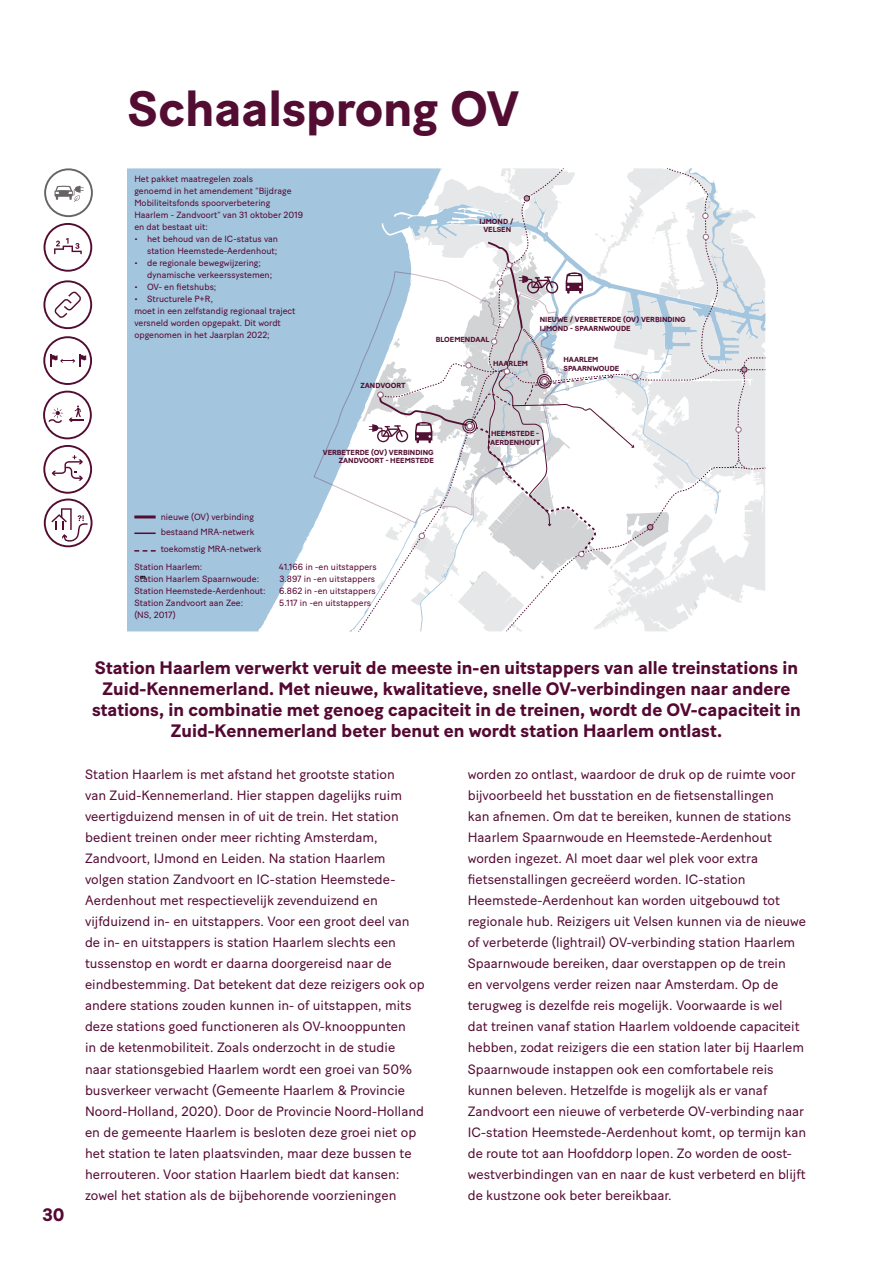
<style>
.page{position:relative;width:893px;height:1263px;background:#fff}
.page>*{position:absolute;margin:0;border:0;box-sizing:border-box;transform-origin:0 0}
.t1{font:700 49.5px "Baton Turbo";color:#540d32}
.t2{font:700 18px/21px "Baton Turbo";color:#540932;text-align:center}
.t3{font:13.5px/21px "Baton Turbo";color:#540932}
.t4{font:9px/12px "Baton Turbo";color:#560331}
.t5{font:700 7.35px/8.9px "Baton Turbo";color:#530e32}
.t6{font:700 6.45px "Baton Turbo";color:#000}
</style>
<div class="page">
<svg style="left:128px;top:168px;width:230px;height:463px;background:#abcae0"></svg>
<svg style="left:314px;top:271px;width:44px;height:252px"></svg>
<svg style="left:358px;top:168px;width:408px;height:463px"></svg>
<hr style="left:134px;top:515px;width:22px;height:3px;background:#540d32">
<hr style="left:134px;top:532px;width:22px;height:2px;background:#540d32">
<svg style="left:134px;top:550px;width:22px;height:2px"></svg>
<svg style="left:44px;top:168px;width:49px;height:49px"></svg>
<svg style="left:44px;top:223px;width:48px;height:49px"></svg>
<svg style="left:43px;top:280px;width:49px;height:49px"></svg>
<svg style="left:43px;top:336px;width:49px;height:49px"></svg>
<svg style="left:43px;top:391px;width:49px;height:48px"></svg>
<svg style="left:43px;top:445px;width:50px;height:102px"></svg>
<h2 class="t2" style="left:43px;top:1203px;width:24px">30</h2>
<h1 class="t1" style="left:128px;top:71px;width:393px">Schaalsprong OV</h1>
<p class="t4" style="left:134px;top:172px;width:170px">Het pakket maatregelen zoals<br>genoemd in het amendement “Bijdrage<br>Mobiliteitsfonds spoorverbetering<br>Haarlem - Zandvoort” van 31 oktober 2019 en dat bestaat uit:</p>
<p class="t4" style="left:134px;top:232px;width:145px;text-align:right">• het behoud van de IC-status van station Heemstede-Aerdenhout;</p>
<p class="t4" style="left:147px;top:256px;width:127px;text-indent:-13px">• de regionale bewegwijzering; dynamische verkeerssystemen;</p>
<p class="t4" style="left:134px;top:279px;width:84px">• OV- en fietshubs;</p>
<p class="t4" style="left:134px;top:291px;width:163px">• Structurele P+R,<br>moet in een zelfstandig regionaal traject versneld worden opgepakt. Dit wordt opgenomen in het Jaarplan 2022;</p>
<p class="t5" style="left:480px;top:216px;width:35px;text-align:center">IJMOND /<br>VELSEN</p>
<p class="t5" style="left:361px;top:380px;width:47px">ZANDVOORT</p>
<p class="t5" style="left:436px;top:335px;width:55px">BLOEMENDAAL</p>
<p class="t5" style="left:493px;top:358px;width:36px">HAARLEM</p>
<p class="t5" style="left:540px;top:314px;width:147px">NIEUWE / VERBETERDE (OV) VERBINDING<br>IJMOND - SPAARNWOUDE</p>
<p class="t5" style="left:563px;top:355px;width:57px">HAARLEM<br>SPAARNWOUDE</p>
<p class="t4" style="left:161px;top:509px;width:95px;line-height:14.5px">nieuwe (OV) verbinding bestaand MRA-netwerk</p>
<p class="t4" style="left:161px;top:542px;width:102px">toekomstig MRA-netwerk</p>
<p class="t5" style="left:323px;top:447px;width:112px;text-align:right">VERBETERDE (OV) VERBINDING<br>ZANDVOORT - HEEMSTEDE</p>
<p class="t4" style="left:134px;top:560px;width:70px">Station Haarlem:</p>
<p class="t4" style="left:279px;top:560px;width:99px">41.166 in -en uitstappers</p>
<p class="t4" style="left:134px;top:572px;width:126px">Station Haarlem Spaarnwoude:</p>
<p class="t4" style="left:279px;top:572px;width:97px">3.897 in -en uitstappers</p>
<p class="t4" style="left:134px;top:584px;width:133px">Station Heemstede-Aerdenhout:</p>
<p class="t4" style="left:279px;top:584px;width:98px">6.862 in -en uitstappers</p>
<p class="t4" style="left:134px;top:596px;width:110px">Station Zandvoort aan Zee:</p>
<p class="t4" style="left:279px;top:596px;width:93px">5.117 in -en uitstappers</p>
<p class="t4" style="left:134px;top:608px;width:43px">(NS, 2017)</p>
<p class="t6" style="left:140px;top:572px;width:7px">m</p>
<p class="t5" style="left:490px;top:429px;width:52px">HEEMSTEDE -<br>AERDENHOUT</p>
<p class="t2" style="left:92px;top:655px;width:710px">Station Haarlem verwerkt veruit de meeste in-en uitstappers van alle treinstations in Zuid-Kennemerland. Met nieuwe, kwalitatieve, snelle OV-verbindingen naar andere stations, in combinatie met genoeg capaciteit in de treinen, wordt de OV-capaciteit in Zuid-Kennemerland beter benut en wordt station Haarlem ontlast.</p>
<p class="t3" style="left:85px;top:762px;width:341px">Station Haarlem is met afstand het grootste station<br>van Zuid-Kennemerland. Hier stappen dagelijks ruim veertigduizend mensen in of uit de trein. Het station bedient treinen onder meer richting Amsterdam, Zandvoort, IJmond en Leiden. Na station Haarlem volgen station Zandvoort en IC-station Heemstede-Aerdenhout met respectievelijk zevenduizend en vijfduizend in- en uitstappers. Voor een groot deel van de in- en uitstappers is station Haarlem slechts een tussenstop en wordt er daarna doorgereisd naar de eindbestemming. Dat betekent dat deze reizigers ook op andere stations zouden kunnen in- of uitstappen, mits deze stations goed functioneren als OV-knooppunten<br>in de ketenmobiliteit. Zoals onderzocht in de studie naar stationsgebied Haarlem wordt een groei van 50% busverkeer verwacht (Gemeente Haarlem &amp; Provincie Noord-Holland, 2020). Door de Provincie Noord-Holland en de gemeente Haarlem is besloten deze groei niet op het station te laten plaatsvinden, maar deze bussen te herrouteren. Voor station Haarlem biedt dat kansen: zowel het station als de bijbehorende voorzieningen</p>
<p class="t3" style="left:468px;top:762px;width:340px">worden zo ontlast, waardoor de druk op de ruimte voor bijvoorbeeld het busstation en de fietsenstallingen<br>kan afnemen. Om dat te bereiken, kunnen de stations Haarlem Spaarnwoude en Heemstede-Aerdenhout worden ingezet. Al moet daar wel plek voor extra fietsenstallingen gecreëerd worden. IC-station Heemstede-Aerdenhout kan worden uitgebouwd tot regionale hub. Reizigers uit Velsen kunnen via de nieuwe of verbeterde (lightrail) OV-verbinding station Haarlem Spaarnwoude bereiken, daar overstappen op de trein<br>en vervolgens verder reizen naar Amsterdam. Op de terugweg is dezelfde reis mogelijk. Voorwaarde is wel<br>dat treinen vanaf station Haarlem voldoende capaciteit hebben, zodat reizigers die een station later bij Haarlem Spaarnwoude instappen ook een comfortabele reis kunnen beleven. Hetzelfde is mogelijk als er vanaf Zandvoort een nieuwe of verbeterde OV-verbinding naar IC-station Heemstede-Aerdenhout komt, op termijn kan de route tot aan Hoofddorp lopen. Zo worden de oost&shy;westverbindingen van en naar de kust verbeterd en blijft de kustzone ook beter bereikbaar.</p>
</div>
